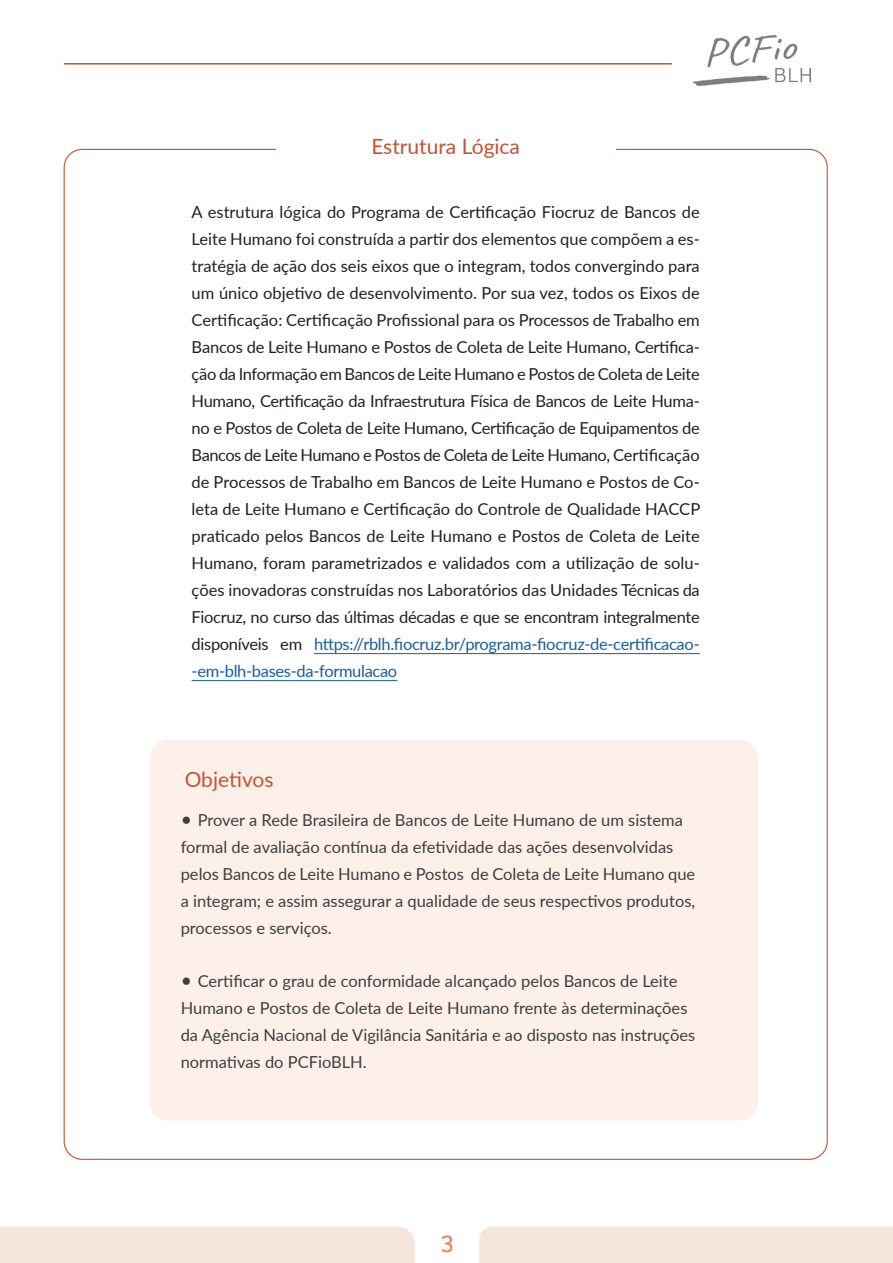
<style>
.page{position:relative;width:893px;height:1263px;background:#fff}
.page>*{position:absolute;margin:0;border:0;box-sizing:border-box;transform-origin:0 0}
.t1{font:24px "Clear Sans";color:#f07b58}
.t2{font:21px "Lato";color:#c55233}
.t3{font:16.5px/27px "Lato";letter-spacing:-.02em;color:#231f20;text-align:justify}
.t4{font:16.5px/27px "Lato";color:#3e3e3f}
.s1{color:#175d9e}
.s2{font-size:19.5px}
</style>
<div class="page">
<div style="left:0;top:1226px;width:415px;height:37px;background:#f6e5da"></div>
<div style="left:479px;top:1226px;width:414px;height:37px;background:#f6e5da"></div>
<hr style="left:64px;top:63px;width:608px;height:2px;background:#c55233">
<img style="left:693px;top:35px;width:117px;height:50px">
<hr style="left:314px;top:653px;width:386px;height:1px;background:#175d9e">
<hr style="left:192px;top:680px;width:205px;height:1px;background:#175d9e">
<div style="left:150px;top:740px;width:608px;height:380px;background:#fcf0e8;border-radius:18px"></div>
<p class="t2" style="left:371px;top:131px;width:150px">Estrutura Lógica</p>
<p class="t3" style="left:192px;top:197px;width:510px">A estrutura lógica do Programa de Certificação Fiocruz de Bancos de Leite Humano foi construída a partir dos elementos que compõem a es&shy;tratégia de ação dos seis eixos que o integram, todos convergindo para um único objetivo de desenvolvimento. Por sua vez, todos os Eixos de Certificação: Certificação Profissional para os Processos de Trabalho em Bancos de Leite Humano e Postos de Coleta de Leite Humano, Certifica&shy;ção da Informação em Bancos de Leite Humano e Postos de Coleta de Leite Humano, Certificação da Infraestrutura Física de Bancos de Leite Huma&shy;no e Postos de Coleta de Leite Humano, Certificação de Equipamentos de Bancos de Leite Humano e Postos de Coleta de Leite Humano, Certificação de Processos de Trabalho em Bancos de Leite Humano e Postos de Co&shy;leta de Leite Humano e Certificação do Controle de Qualidade HACCP praticado pelos Bancos de Leite Humano e Postos de Coleta de Leite Humano, foram parametrizados e validados com a utilização de solu&shy;ções inovadoras construídas nos Laboratórios das Unidades Técnicas da Fiocruz, no curso das últimas décadas e que se encontram integralmente disponíveis em <span class="s1">https://rblh.fiocruz.br/programa-fiocruz-de-certificacao--em-blh-bases-da-formulacao</span></p>
<p class="t2" style="left:185px;top:764px;width:90px">Objetivos</p>
<p class="t4" style="left:181px;top:806px;width:516px"><span class="s2">•</span> Prover a Rede Brasileira de Bancos de Leite Humano de um sistema formal de avaliação contínua da efetividade das ações desenvolvidas pelos Bancos de Leite Humano e Postos de Coleta de Leite Humano que a integram; e assim assegurar a qualidade de seus respectivos produtos, processos e serviços.</p>
<p class="t4" style="left:181px;top:967px;width:516px"><span class="s2">•</span> Certificar o grau de conformidade alcançado pelos Bancos de Leite Humano e Postos de Coleta de Leite Humano frente às determinações da Agência Nacional de Vigilância Sanitária e ao disposto nas instruções normativas do PCFioBLH.</p>
<h1 class="t1" style="left:441px;top:1228px;width:15px">3</h1>
</div>
